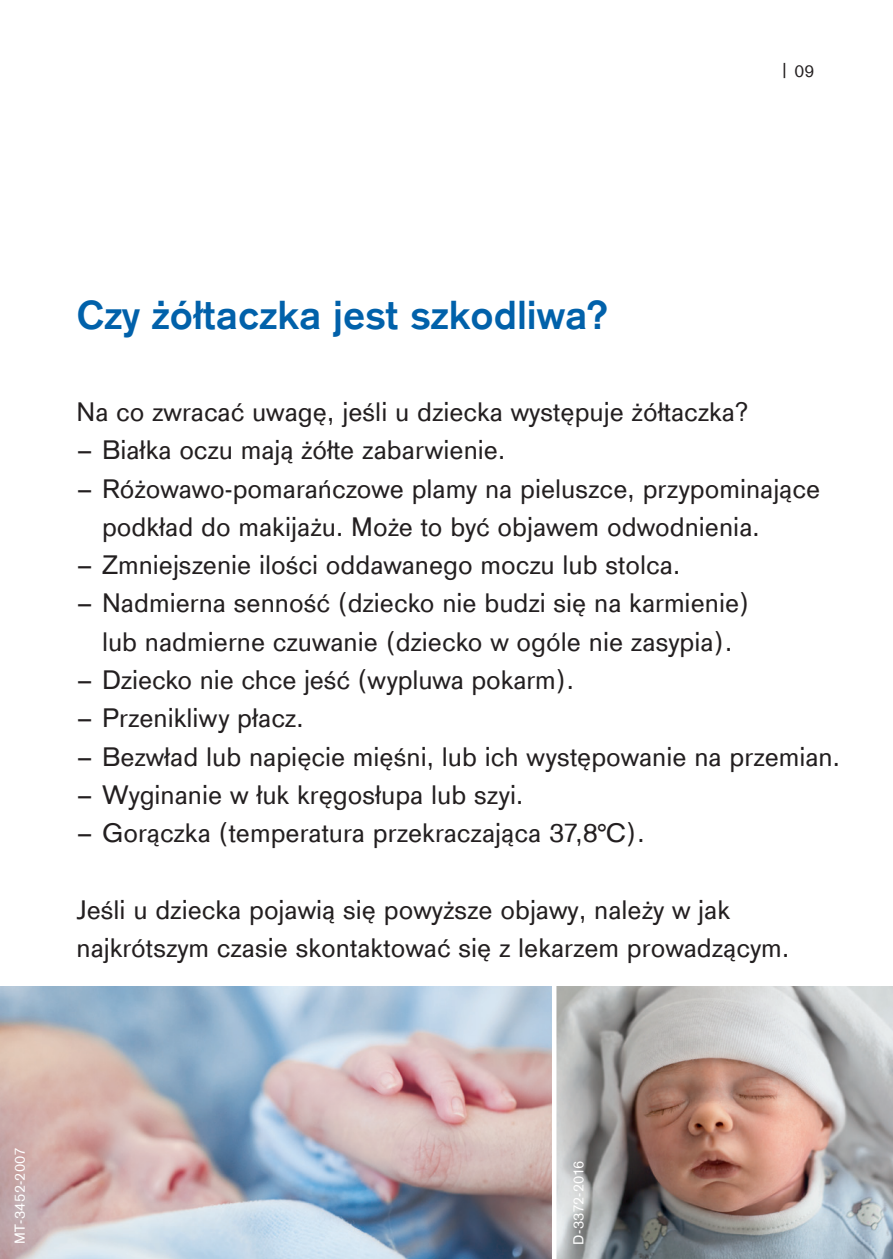
<style>
.page{position:relative;width:893px;height:1259px;background:#fff}
.page>*{position:absolute;margin:0;border:0;box-sizing:border-box;transform-origin:0 0}
.t1{font:700 42px "Draeger San";color:#0161aa}
.t2{font:27.6px/38.4px "Draeger San";color:#231f20}
.t3{font:18px "Draeger San";color:#231f20}
.t4{font:15px "Draeger San";letter-spacing:.025em;color:#fff}
</style>
<div class="page">
<img style="left:556px;top:986px;width:337px;height:273px">
<img style="left:0;top:986px;width:552px;height:273px">
<p class="t3" style="left:779px;top:58px;width:36px">| 09</p>
<h1 class="t1" style="left:77px;top:286px;width:533px">Czy żółtaczka jest szkodliwa?</h1>
<p class="t2" style="left:77px;top:391px;width:674px">Na co zwracać uwagę, jeśli u dziecka występuje żółtaczka?</p>
<p class="t2" style="left:77px;top:429px;width:430px">– Białka oczu mają żółte zabarwienie.</p>
<p class="t2" style="left:102px;top:468px;width:720px;text-indent:-26px">– Różowawo-pomarańczowe plamy na pieluszce, przypominające podkład do makijażu. Może to być objawem odwodnienia.</p>
<p class="t2" style="left:77px;top:544px;width:606px">– Zmniejszenie ilości oddawanego moczu lub stolca.</p>
<p class="t2" style="left:77px;top:582px;width:674px;text-align:center">– Nadmierna senność (dziecko nie budzi się na karmienie) lub nadmierne czuwanie (dziecko w ogóle nie zasypia).</p>
<p class="t2" style="left:77px;top:659px;width:499px">– Dziecko nie chce jeść (wypluwa pokarm).</p>
<p class="t2" style="left:77px;top:697px;width:229px">– Przenikliwy płacz.</p>
<p class="t2" style="left:77px;top:736px;width:765px">– Bezwład lub napięcie mięśni, lub ich występowanie na przemian.</p>
<p class="t2" style="left:77px;top:774px;width:448px">– Wyginanie w łuk kręgosłupa lub szyi.</p>
<p class="t2" style="left:77px;top:812px;width:570px">– Gorączka (temperatura przekraczająca 37,8°C).</p>
<p class="t2" style="left:77px;top:889px;width:714px">Jeśli u dziecka pojawią się powyższe objawy, należy w jak najkrótszym czasie skontaktować się z lekarzem prowadzącym.</p>
<p class="t4" style="left:10px;top:1244px;width:97px;rotate:-90deg">MT-3452-2007</p>
<p class="t4" style="left:568px;top:1244px;width:86px;rotate:-90deg">D-3372-2016</p>
</div>
